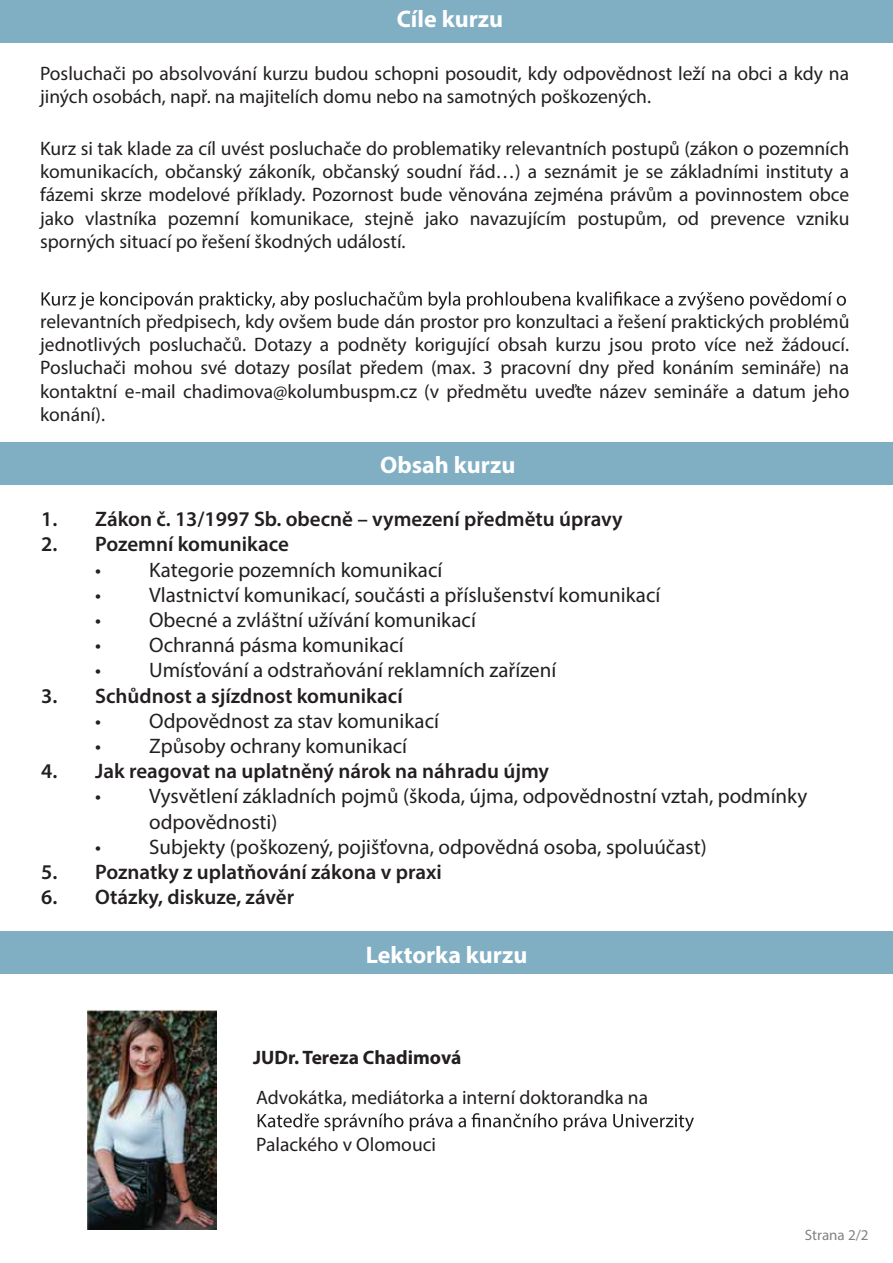
<style>
.page{position:relative;width:893px;height:1263px;background:#fff}
.page>*{position:absolute;margin:0;border:0;box-sizing:border-box;transform-origin:0 0}
.t1{font:700 24px "Myriad Pro";color:#fff}
.t2{font:21px/25.2px "Myriad Pro";color:#231f20}
.t3{font:600 21px "Myriad Pro";color:#231f20}
.t4{font:19.5px/23.4px "Myriad Pro";color:#231f20;text-align:justify}
.t5{font:700 19.5px "Myriad Pro";color:#231f20}
.t6{font:15px "Myriad Pro";color:#808285}
</style>
<div class="page">
<div style="left:0;top:0;width:893px;height:42px;background:#80aec2"></div>
<div style="left:1px;top:932px;width:892px;height:42px;background:#80aec2"></div>
<div style="left:0;top:442px;width:893px;height:42px;background:#80aec2"></div>
<svg style="left:258px;top:1113px;width:436px;height:18px"></svg>
<img style="left:88px;top:1010px;width:128px;height:219px">
<svg style="left:42px;top:291px;width:804px;height:19px"></svg>
<p class="t1" style="left:397px;top:3px;width:108px">Cíle kurzu</p>
<p class="t4" style="left:40px;top:61px;width:811px">Posluchači po absolvování kurzu budou schopni posoudit, kdy odpovědnost leží na obci a kdy na jiných osobách, např. na majitelích domu nebo na samotných poškozených.</p>
<p class="t4" style="left:40px;top:136px;width:811px">Kurz si tak klade za cíl uvést posluchače do problematiky relevantních postupů (zákon o pozemních komunikacích, občanský zákoník, občanský soudní řád…) a seznámit je se základními instituty a fázemi skrze modelové příklady. Pozornost bude věnována zejména právům a povinnostem obce jako vlastníka pozemní komunikace, stejně jako navazujícím postupům, od prevence vzniku sporných situací po řešení škodných událostí.</p>
<p class="t4" style="left:40px;top:309px;width:811px">relevantních předpisech, kdy ovšem bude dán prostor pro konzultaci a řešení praktických problémů jednotlivých posluchačů. Dotazy a podněty korigující obsah kurzu jsou proto více než žádoucí.<br>Posluchači mohou své dotazy posílat předem (max. 3 pracovní dny před konáním semináře) na kontaktní e-mail chadimova@kolumbuspm.cz (v předmětu uveďte název semináře a datum jeho konání).</p>
<p class="t1" style="left:380px;top:449px;width:137px">Obsah kurzu</p>
<p class="t3" style="left:41px;top:506px;width:583px">1. Zákon č. 13/1997 Sb. obecně – vymezení předmětu úpravy</p>
<p class="t3" style="left:41px;top:531px;width:249px">2. Pozemní komunikace</p>
<p class="t2" style="left:95px;top:556px;width:349px">• Kategorie pozemních komunikací</p>
<p class="t2" style="left:95px;top:582px;width:567px">• Vlastnictví komunikací, součásti a příslušenství komunikací</p>
<p class="t2" style="left:95px;top:607px;width:382px">• Obecné a zvláštní užívání komunikací</p>
<p class="t2" style="left:95px;top:632px;width:310px">• Ochranná pásma komunikací</p>
<p class="t2" style="left:95px;top:657px;width:463px">• Umísťování a odstraňování reklamních zařízení</p>
<p class="t3" style="left:41px;top:682px;width:363px">3. Schůdnost a sjízdnost komunikací</p>
<p class="t2" style="left:95px;top:708px;width:345px">• Odpovědnost za stav komunikací</p>
<p class="t2" style="left:95px;top:733px;width:314px">• Způsoby ochrany komunikací</p>
<p class="t3" style="left:41px;top:758px;width:509px">4. Jak reagovat na uplatněný nárok na náhradu újmy</p>
<p class="t2" style="left:149px;top:783px;width:660px;text-indent:-54px">• Vysvětlení základních pojmů (škoda, újma, odpovědnostní vztah, podmínky odpovědnosti)</p>
<p class="t2" style="left:95px;top:834px;width:613px">• Subjekty (poškozený, pojišťovna, odpovědná osoba, spoluúčast)</p>
<p class="t3" style="left:41px;top:858px;width:402px">5. Poznatky z uplatňování zákona v praxi</p>
<p class="t3" style="left:41px;top:884px;width:255px">6. Otázky, diskuze, závěr</p>
<p class="t1" style="left:366px;top:939px;width:163px">Lektorka kurzu</p>
<p class="t5" style="left:253px;top:1045px;width:210px">JUDr. Tereza Chadimová</p>
<p class="t4" style="left:256px;top:1085px;width:393px">Advokátka, mediátorka a interní doktorandka na</p>
<p class="t4" style="left:256px;top:1132px;width:181px">Palackého v Olomouci</p>
<p class="t6" style="left:805px;top:1225px;width:65px">Strana 2/2</p>
</div>
